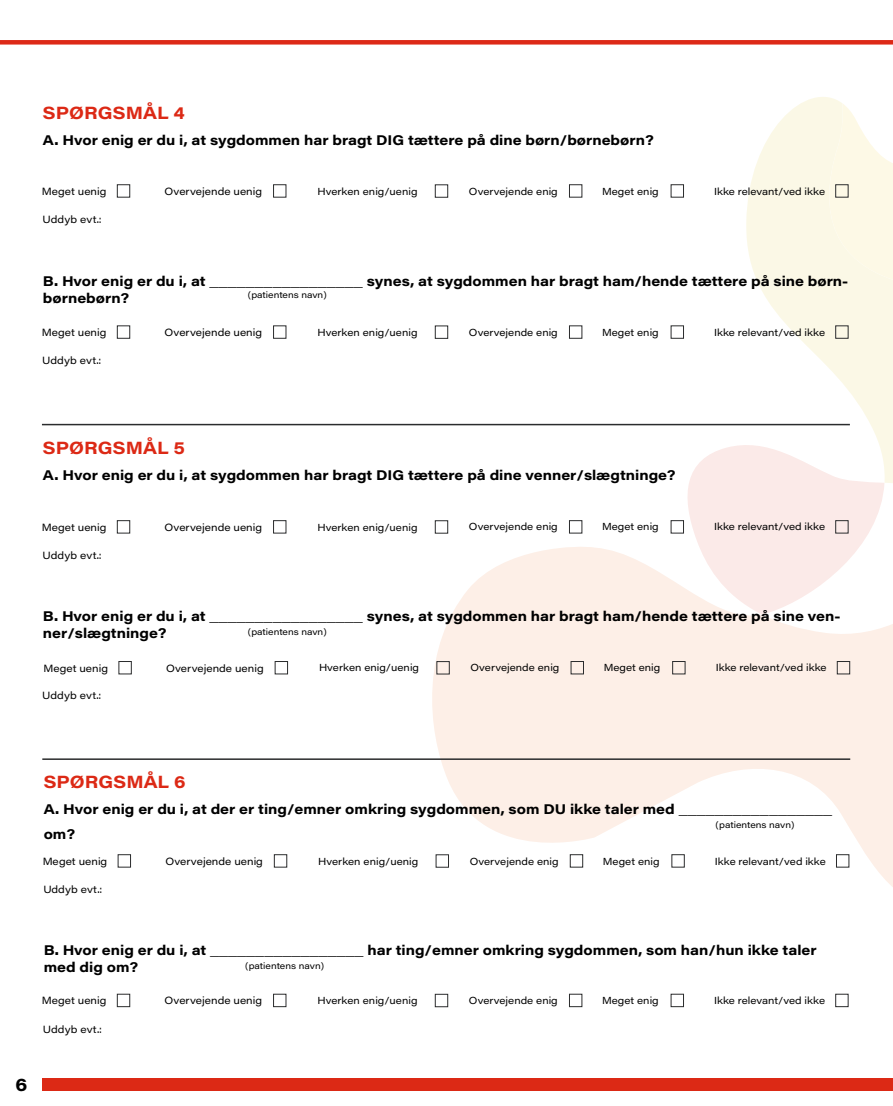
<style>
.page{position:relative;width:893px;height:1106px;background:#fff}
.page>*{position:absolute;margin:0;border:0;box-sizing:border-box;transform-origin:0 0}
.t1{font:700 18px "Acumin Pro Wide";color:#000}
.t2{font:700 17.4px "Acumin Pro Wide";color:#dc2915}
.t3{font:700 13.8px/16.5px "Acumin Pro Wide";color:#000}
.t4{font:10.2px "Acumin Pro Wide";color:#000}
.t5{font:10.05px "Acumin Pro Wide";color:#000}
.t6{font:9px "Acumin Pro Wide";letter-spacing:-.005em;color:#000}
</style>
<div class="page">
<div style="left:43px;top:1078px;width:850px;height:13px;background:#dc2915"></div>
<svg style="left:432px;top:547px;width:461px;height:461px;fill:#fdf2ec"></svg>
<svg style="left:679px;top:445px;width:205px;height:169px"></svg>
<svg style="left:745px;top:97px;width:148px;height:445px;fill:#fbf8e6"></svg>
<div style="left:0;top:40px;width:893px;height:5px;background:#dd2917"></div>
<hr style="left:42px;top:758px;width:808px;height:2px;background:#2b2c2d">
<hr style="left:42px;top:424px;width:808px;height:1px;background:#2b2c2d">
<div style="left:117px;top:184px;width:13px;height:13px;border:1px solid #2b2c2d"></div>
<div style="left:273px;top:184px;width:13px;height:13px;border:1px solid #2b2c2d"></div>
<div style="left:569px;top:184px;width:13px;height:13px;border:1px solid #2b2c2d"></div>
<div style="left:671px;top:184px;width:13px;height:13px;border:1px solid #2b2c2d"></div>
<div style="left:835px;top:184px;width:13px;height:13px;border:1px solid #2b2c2d"></div>
<div style="left:435px;top:185px;width:13px;height:12px;border:1px solid #2b2c2d"></div>
<div style="left:117px;top:326px;width:13px;height:12px;border:1px solid #2b2c2d"></div>
<div style="left:273px;top:326px;width:13px;height:12px;border:1px solid #2b2c2d"></div>
<div style="left:569px;top:326px;width:13px;height:12px;border:1px solid #2b2c2d"></div>
<div style="left:671px;top:326px;width:13px;height:12px;border:1px solid #2b2c2d"></div>
<div style="left:435px;top:326px;width:13px;height:12px;border:1px solid #2b2c2d"></div>
<div style="left:117px;top:520px;width:13px;height:13px;border:1px solid #2b2c2d"></div>
<div style="left:273px;top:520px;width:13px;height:13px;border:1px solid #2b2c2d"></div>
<div style="left:569px;top:520px;width:13px;height:13px;border:1px solid #2b2c2d"></div>
<div style="left:671px;top:520px;width:13px;height:13px;border:1px solid #2b2c2d"></div>
<div style="left:835px;top:520px;width:13px;height:13px;border:1px solid #2b2c2d"></div>
<div style="left:435px;top:520px;width:13px;height:13px;border:1px solid #2b2c2d"></div>
<div style="left:119px;top:661px;width:13px;height:13px;border:1px solid #2b2c2d"></div>
<div style="left:275px;top:661px;width:13px;height:13px;border:1px solid #2b2c2d"></div>
<div style="left:571px;top:661px;width:13px;height:13px;border:1px solid #2b2c2d"></div>
<div style="left:672px;top:661px;width:13px;height:13px;border:1px solid #2b2c2d"></div>
<div style="left:837px;top:661px;width:13px;height:13px;border:1px solid #2b2c2d"></div>
<div style="left:437px;top:661px;width:12px;height:13px;border:1px solid #2b2c2d"></div>
<div style="left:118px;top:854px;width:13px;height:13px;border:1px solid #2b2c2d"></div>
<div style="left:274px;top:854px;width:13px;height:13px;border:1px solid #2b2c2d"></div>
<div style="left:570px;top:854px;width:13px;height:13px;border:1px solid #2b2c2d"></div>
<div style="left:836px;top:854px;width:13px;height:13px;border:1px solid #2b2c2d"></div>
<div style="left:436px;top:854px;width:13px;height:13px;border:1px solid #2b2c2d"></div>
<div style="left:117px;top:994px;width:13px;height:12px;border:1px solid #2b2c2d"></div>
<div style="left:273px;top:994px;width:13px;height:12px;border:1px solid #2b2c2d"></div>
<div style="left:569px;top:994px;width:13px;height:12px;border:1px solid #2b2c2d"></div>
<div style="left:671px;top:994px;width:13px;height:12px;border:1px solid #2b2c2d"></div>
<div style="left:835px;top:994px;width:13px;height:12px;border:1px solid #2b2c2d"></div>
<div style="left:435px;top:994px;width:13px;height:12px;border:1px solid #2b2c2d"></div>
<p class="t2" style="left:43px;top:100px;width:143px">SPØRGSMÅL 4</p>
<p class="t3" style="left:43px;top:131px;width:612px">A. Hvor enig er du i, at sygdommen har bragt DIG tættere på dine børn/børnebørn?</p>
<p class="t4" style="left:42px;top:184px;width:66px">Meget uenig</p>
<p class="t4" style="left:165px;top:184px;width:99px">Overvejende uenig</p>
<p class="t5" style="left:317px;top:184px;width:101px">Hverken enig/uenig</p>
<p class="t5" style="left:469px;top:184px;width:90px">Overvejende enig</p>
<p class="t5" style="left:602px;top:184px;width:58px">Meget enig</p>
<p class="t5" style="left:714px;top:184px;width:112px">Ikke relevant/ved ikke</p>
<p class="t4" style="left:43px;top:212px;width:61px">Uddyb evt.:</p>
<p class="t3" style="left:43px;top:272px;width:807px">B. Hvor enig er du i, at _________________ synes, at sygdommen har bragt ham/hende tættere på sine børn&shy;børnebørn?</p>
<p class="t6" style="left:248px;top:288px;width:80px">(patientens navn)</p>
<p class="t4" style="left:42px;top:325px;width:66px">Meget uenig</p>
<p class="t4" style="left:165px;top:325px;width:99px">Overvejende uenig</p>
<p class="t5" style="left:317px;top:325px;width:101px">Hverken enig/uenig</p>
<p class="t5" style="left:469px;top:325px;width:90px">Overvejende enig</p>
<p class="t5" style="left:602px;top:325px;width:58px">Meget enig</p>
<p class="t5" style="left:714px;top:325px;width:112px">Ikke relevant/ved ikke</p>
<p class="t4" style="left:42px;top:353px;width:61px">Uddyb evt.:</p>
<p class="t2" style="left:43px;top:435px;width:144px">SPØRGSMÅL 5</p>
<p class="t3" style="left:43px;top:466px;width:634px">A. Hvor enig er du i, at sygdommen har bragt DIG tættere på dine venner/slægtninge?</p>
<p class="t4" style="left:42px;top:520px;width:66px">Meget uenig</p>
<p class="t4" style="left:165px;top:520px;width:99px">Overvejende uenig</p>
<p class="t5" style="left:317px;top:520px;width:101px">Hverken enig/uenig</p>
<p class="t5" style="left:469px;top:520px;width:90px">Overvejende enig</p>
<p class="t5" style="left:602px;top:520px;width:58px">Meget enig</p>
<p class="t5" style="left:714px;top:520px;width:112px">Ikke relevant/ved ikke</p>
<p class="t4" style="left:43px;top:548px;width:61px">Uddyb evt.:</p>
<p class="t3" style="left:43px;top:607px;width:799px">B. Hvor enig er du i, at _________________ synes, at sygdommen har bragt ham/hende tættere på sine ven&shy;ner/slægtninge?</p>
<p class="t6" style="left:248px;top:625px;width:80px">(patientens navn)</p>
<p class="t4" style="left:44px;top:660px;width:66px">Meget uenig</p>
<p class="t4" style="left:166px;top:660px;width:99px">Overvejende uenig</p>
<p class="t5" style="left:319px;top:660px;width:101px">Hverken enig/uenig</p>
<p class="t5" style="left:470px;top:660px;width:90px">Overvejende enig</p>
<p class="t5" style="left:604px;top:660px;width:58px">Meget enig</p>
<p class="t5" style="left:716px;top:660px;width:112px">Ikke relevant/ved ikke</p>
<p class="t4" style="left:42px;top:688px;width:61px">Uddyb evt.:</p>
<p class="t2" style="left:44px;top:769px;width:143px">SPØRGSMÅL 6</p>
<p class="t3" style="left:44px;top:795px;width:790px;line-height:25.5px">A. Hvor enig er du i, at der er ting/emner omkring sygdommen, som DU ikke taler med _________________ om?</p>
<p class="t6" style="left:716px;top:818px;width:80px">(patientens navn)</p>
<p class="t4" style="left:43px;top:853px;width:66px">Meget uenig</p>
<p class="t4" style="left:165px;top:853px;width:99px">Overvejende uenig</p>
<p class="t5" style="left:318px;top:853px;width:101px">Hverken enig/uenig</p>
<p class="t5" style="left:470px;top:853px;width:90px">Overvejende enig</p>
<p class="t5" style="left:603px;top:853px;width:58px">Meget enig</p>
<p class="t5" style="left:715px;top:853px;width:112px">Ikke relevant/ved ikke</p>
<p class="t4" style="left:43px;top:881px;width:61px">Uddyb evt.:</p>
<p class="t3" style="left:44px;top:941px;width:774px">B. Hvor enig er du i, at _________________ har ting/emner omkring sygdommen, som han/hun ikke taler med dig om?</p>
<p class="t6" style="left:245px;top:959px;width:80px">(patientens navn)</p>
<p class="t4" style="left:42px;top:993px;width:66px">Meget uenig</p>
<p class="t4" style="left:165px;top:993px;width:99px">Overvejende uenig</p>
<p class="t5" style="left:317px;top:993px;width:101px">Hverken enig/uenig</p>
<p class="t5" style="left:469px;top:993px;width:90px">Overvejende enig</p>
<p class="t5" style="left:602px;top:993px;width:58px">Meget enig</p>
<p class="t5" style="left:714px;top:993px;width:112px">Ikke relevant/ved ikke</p>
<p class="t4" style="left:43px;top:1022px;width:61px">Uddyb evt.:</p>
<h1 class="t1" style="left:15px;top:1071px;width:13px">6</h1>
</div>
